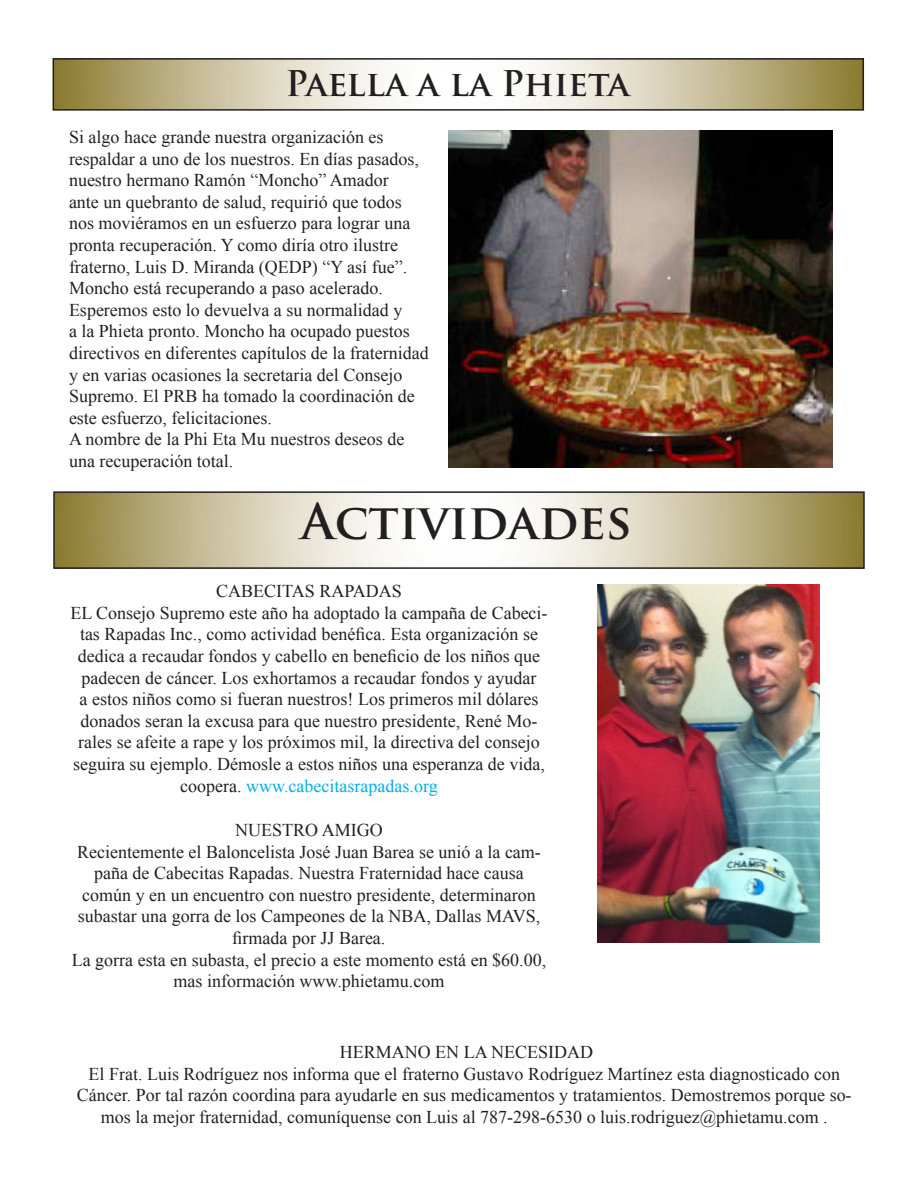
<style>
.page{position:relative;width:918px;height:1188px;background:#fff}
.page>*{position:absolute;margin:0;border:0;box-sizing:border-box;transform-origin:0 0}
.t1{font:700 48px "Trajan Pro";color:#231f20}
.t2{font:700 34.5px "Trajan Pro";color:#231f20}
.t3{font:18px/21.6px "Times New Roman";color:#231f20;text-align:center}
.s1{color:#00aeef}
</style>
<div class="page">
<svg style="left:56px;top:61px;width:805px;height:47px"></svg>
<div style="left:53px;top:58px;width:811px;height:53px;border:2px solid #231f20"></div>
<img style="left:448px;top:130px;width:385px;height:338px">
<svg style="left:56px;top:494px;width:806px;height:72px"></svg>
<div style="left:53px;top:491px;width:812px;height:78px;border:2px solid #231f20"></div>
<img style="left:597px;top:585px;width:223px;height:357px">
<p class="t2" style="left:285px;top:62px;width:346px">Paella a la Phieta</p>
<p class="t3" style="left:69px;top:126px;width:351px;text-align:left">Si algo hace grande nuestra organización es respaldar a uno de los nuestros. En días pasados, nuestro hermano Ramón “Moncho” Amador ante un quebranto de salud, requirió que todos nos moviéramos en un esfuerzo para lograr una pronta recuperación. Y como diría otro ilustre fraterno, Luis D. Miranda (QEDP) “Y así fue”.</p>
<p class="t3" style="left:69px;top:277px;width:361px;text-align:left">Moncho está recuperando a paso acelerado.<br>Esperemos esto lo devuelva a su normalidad y<br>a la Phieta pronto. Moncho ha ocupado puestos directivos en diferentes capítulos de la fraternidad y en varias ocasiones la secretaria del Consejo Supremo. El PRB ha tomado la coordinación de este esfuerzo, felicitaciones.</p>
<p class="t3" style="left:69px;top:428px;width:337px;text-align:left">A nombre de la Phi Eta Mu nuestros deseos de una recuperación total.</p>
<p class="t1" style="left:301px;top:491px;width:332px">Actividades</p>
<p class="t3" style="left:216px;top:580px;width:187px">CABECITAS RAPADAS</p>
<p class="t3" style="left:70px;top:602px;width:479px">EL Consejo Supremo este año ha adoptado la campaña de Cabeci&shy;tas Rapadas Inc., como actividad benéfica. Esta organización se dedica a recaudar fondos y cabello en beneficio de los niños que padecen de cáncer. Los exhortamos a recaudar fondos y ayudar<br>a estos niños como si fueran nuestros! Los primeros mil dólares donados seran la excusa para que nuestro presidente, René Mo&shy;rales se afeite a rape y los próximos mil, la directiva del consejo seguira su ejemplo. Démosle a estos niños una esperanza de vida, coopera. <span class="s1">www.cabecitasrapadas.org</span></p>
<p class="t3" style="left:235px;top:819px;width:149px">NUESTRO AMIGO</p>
<p class="t3" style="left:77px;top:840px;width:465px">Recientemente el Baloncelista José Juan Barea se unió a la cam&shy;paña de Cabecitas Rapadas. Nuestra Fraternidad hace causa común y en un encuentro con nuestro presidente, determinaron subastar una gorra de los Campeones de la NBA, Dallas MAVS, firmada por JJ Barea.</p>
<p class="t3" style="left:72px;top:948px;width:476px">La gorra esta en subasta, el precio a este momento está en $60.00, mas información www.phietamu.com</p>
<p class="t3" style="left:340px;top:1041px;width:255px">HERMANO EN LA NECESIDAD</p>
<p class="t3" style="left:77px;top:1062px;width:776px">El Frat. Luis Rodríguez nos informa que el fraterno Gustavo Rodríguez Martínez esta diagnosticado con<br>Cáncer. Por tal razón coordina para ayudarle en sus medicamentos y tratamientos. Demostremos porque so&shy;mos la mejor fraternidad, comuníquense con Luis al 787-298-6530 o luis.rodriguez@phietamu.com .</p>
</div>
